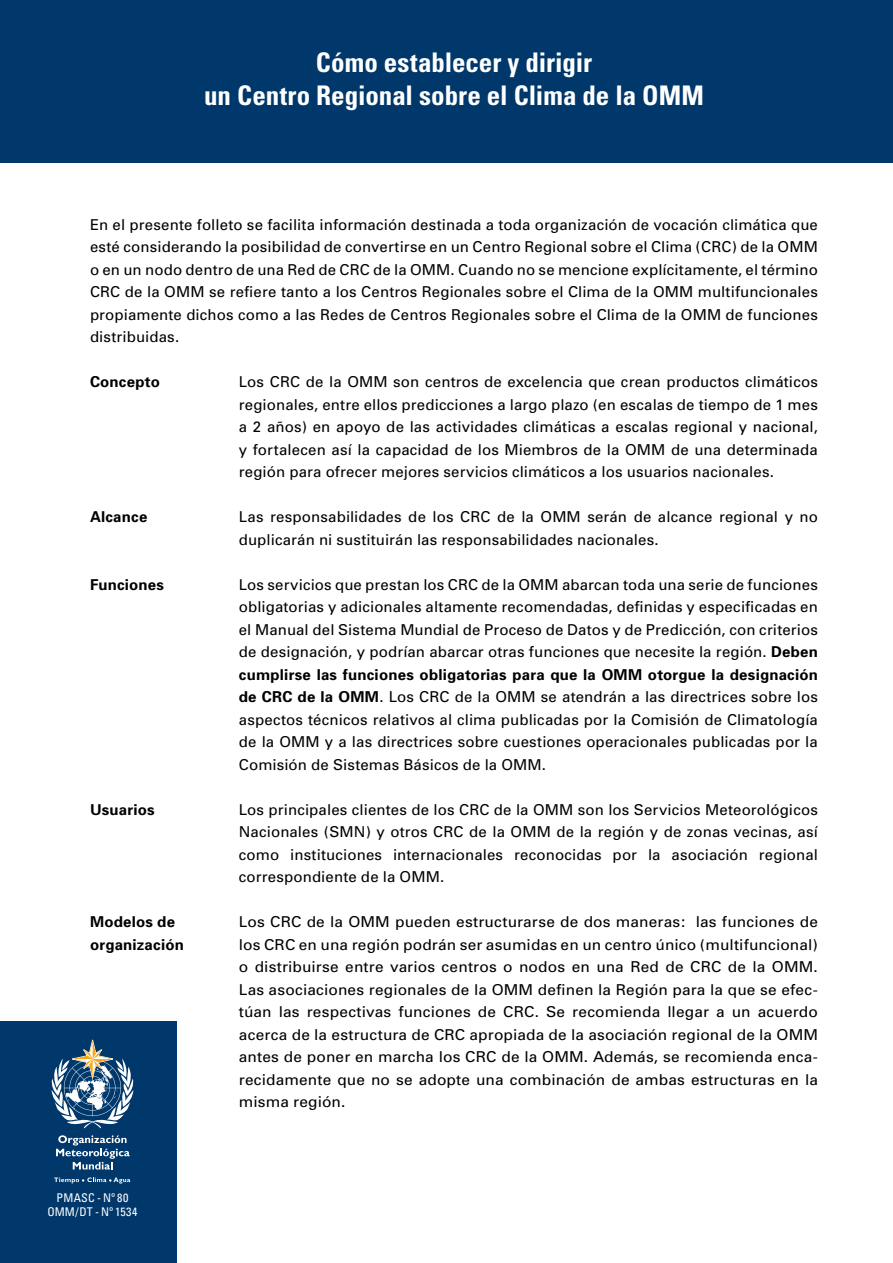
<style>
.page{position:relative;width:893px;height:1263px;background:#fff}
.page>*{position:absolute;margin:0;border:0;box-sizing:border-box;transform-origin:0 0}
.t1{font:700 condensed 27px/32.4px "Univers";color:#fff;text-align:center}
.t2{font:15px/22.5px "Univers";letter-spacing:.01em;color:#000;text-align:justify}
.t3{font:700 15px/22.5px "Univers";letter-spacing:.015em;color:#000}
.t4{font:condensed 12px/14.4px "Univers";letter-spacing:.02em;color:#fff;text-align:center}
.s1{font-weight:700}
</style>
<div class="page">
<div style="left:0;top:0;width:893px;height:163px;background:#00386b"></div>
<div style="left:0;top:1022px;width:177px;height:241px;background:#00386b"></div>
<svg style="left:52px;top:1040px;width:81px;height:89px"></svg>
<svg style="left:56px;top:1135px;width:74px;height:34px"></svg>
<svg style="left:54px;top:1177px;width:76px;height:6px"></svg>
<h1 class="t1" style="left:204px;top:47px;width:501px">Cómo establecer y dirigir<br>un Centro Regional sobre el Clima de la OMM</h1>
<p class="t2" style="left:90px;top:213px;width:729px">En el presente folleto se facilita información destinada a toda organización de vocación climática que esté considerando la posibilidad de convertirse en un Centro Regional sobre el Clima (CRC) de la OMM o en un nodo dentro de una Red de CRC de la OMM. Cuando no se mencione explícitamente, el término CRC de la OMM se refiere tanto a los Centros Regionales sobre el Clima de la OMM multifuncionales propiamente dichos como a las Redes de Centros Regionales sobre el Clima de la OMM de funciones distribuidas.</p>
<p class="t3" style="left:90px;top:370px;width:71px">Concepto</p>
<p class="t2" style="left:239px;top:371px;width:581px">Los CRC de la OMM son centros de excelencia que crean productos climáticos regionales, entre ellos predicciones a largo plazo (en escalas de tiempo de 1 mes a 2 años) en apoyo de las actividades climáticas a escalas regional y nacional, y fortalecen así la capacidad de los Miembros de la OMM de una determinada región- para ofrecer mejores servicios climáticos a los usuarios nacionales.</p>
<p class="t3" style="left:90px;top:505px;width:59px">Alcance</p>
<p class="t2" style="left:239px;top:506px;width:581px">Las responsabilidades de los CRC de la OMM serán de alcance regional y no duplicarán- ni sustituirán las responsabilidades nacionales.</p>
<p class="t3" style="left:90px;top:573px;width:76px">Funciones</p>
<p class="t2" style="left:239px;top:573px;width:581px">Los servicios que prestan los CRC de la OMM abarcan toda una serie de funciones obligatorias y adicionales altamente recomendadas, definidas y especificadas en el Manual del Sistema Mundial de Proceso de Datos y de Predicción, con criterios de designación, y podrían abarcar otras funciones que necesite la región. <span class="s1">Deben cumplirse las funciones obligatorias para que la OMM otorgue la designación de CRC de la OMM</span>. Los CRC de la OMM se atendrán a las directrices sobre los aspectos técnicos relativos al clima publicadas por la Comisión de Climatología de la OMM y a las directrices sobre cuestiones operacionales publicadas por la Comisión de Sistemas Básicos de la OMM.</p>
<p class="t3" style="left:90px;top:798px;width:66px">Usuarios</p>
<p class="t2" style="left:239px;top:798px;width:581px">Los principales clientes de los CRC de la OMM son los Servicios Meteorológicos Nacionales (SMN) y otros CRC de la OMM de la región y de zonas vecinas, así como instituciones internacionales reconocidas por la asociación regional correspondiente- de la OMM.</p>
<p class="t3" style="left:90px;top:910px;width:95px">Modelos de organización</p>
<p class="t2" style="left:239px;top:911px;width:581px;text-align:left">Los CRC de la OMM pueden estructurarse de dos maneras: las funciones de los CRC en una región podrán ser asumidas en un centro único (multifuncional)- o distribuirse entre varios centros o nodos en una Red de CRC de la OMM.<br>Las asociaciones regionales de la OMM definen la Región para la que se efec&shy;túan las respectivas funciones de CRC. Se recomienda llegar a un acuerdo acerca de la estructura de CRC apropiada de la asociación regional de la OMM antes de poner en marcha los CRC de la OMM. Además, se recomienda enca&shy;recidamente que no se adopte una combinación de ambas estructuras en la misma región.</p>
<p class="t4" style="left:47px;top:1190px;width:92px">PMASC - Nº 80<br>OMM/DT - Nº 1534</p>
</div>
